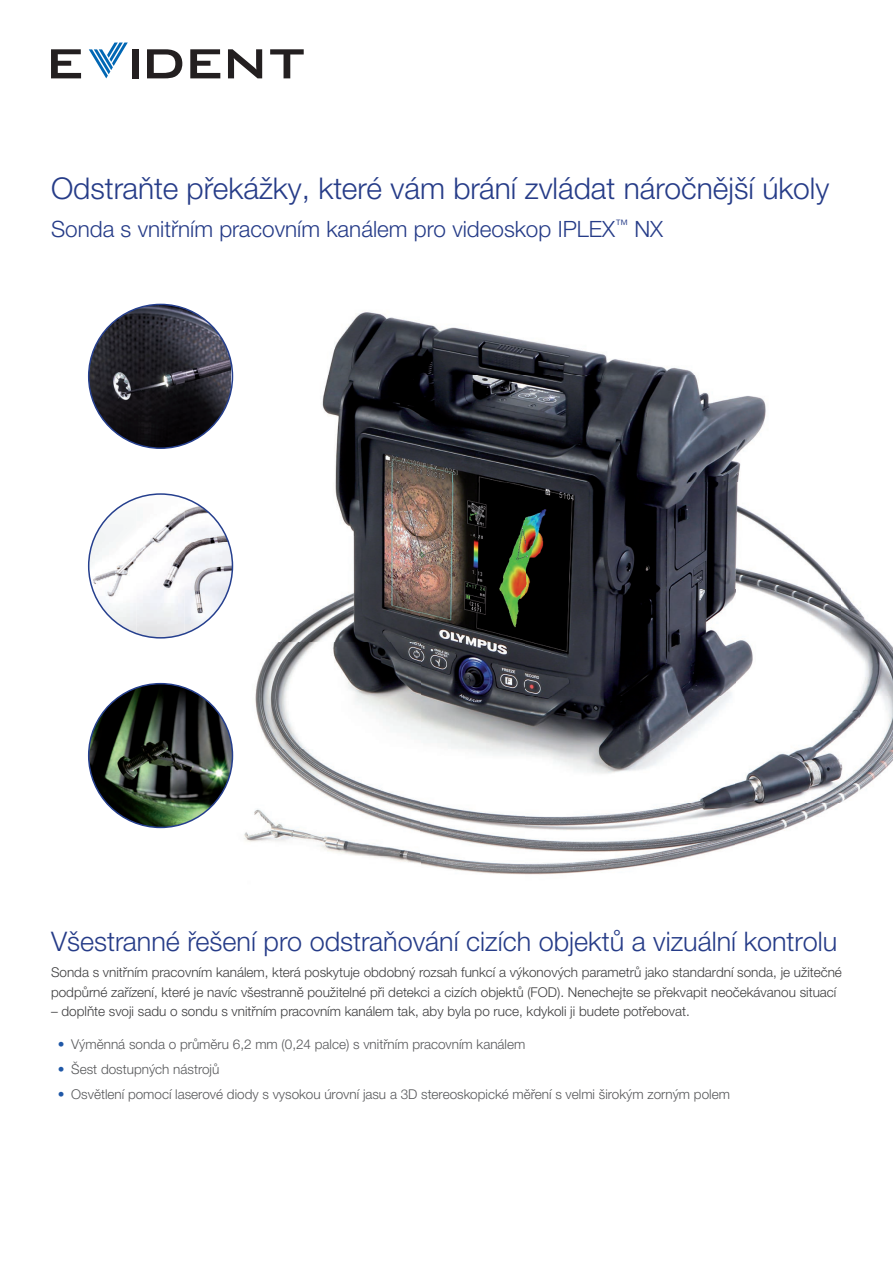
<style>
.page{position:relative;width:893px;height:1263px;background:#fff}
.page>*{position:absolute;margin:0;border:0;box-sizing:border-box;transform-origin:0 0}
.t1{font:300 30px "Helvetica Neue LTW1 G";color:#263c88}
.t2{font:300 27px "Helvetica Neue LTW1 G";color:#263c88}
.t3{font:300 22.5px "Helvetica Neue LTW1 G";color:#263c88}
.t4{font:300 13.5px/19.5px "Helvetica Neue LTW1 G";color:#3e3e3f}
.t5{font:300 13.5px "Helvetica Neue LTW1 G";color:#57585a}
.s1{color:#2058a7}
</style>
<div class="page">
<img style="left:87px;top:303px;width:679px;height:179px">
<img style="left:841px;top:589px;width:52px;height:107px">
<img style="left:135px;top:482px;width:390px;height:54px">
<img style="left:525px;top:482px;width:210px;height:393px">
<img style="left:735px;top:482px;width:106px;height:202px">
<img style="left:210px;top:536px;width:315px;height:339px">
<img style="left:105px;top:634px;width:105px;height:195px">
<img style="left:735px;top:696px;width:158px;height:149px">
<img style="left:93px;top:498px;width:44px;height:44px">
<img style="left:137px;top:494px;width:48px;height:48px">
<img style="left:185px;top:498px;width:43px;height:44px">
<img style="left:89px;top:542px;width:143px;height:48px">
<img style="left:93px;top:590px;width:44px;height:44px">
<img style="left:137px;top:590px;width:48px;height:48px">
<img style="left:185px;top:590px;width:43px;height:44px">
<img style="left:89px;top:684px;width:143px;height:143px;border-radius:72px">
<img style="left:89px;top:304px;width:142px;height:144px">
<svg style="left:51px;top:49px;width:30px;height:29px"></svg>
<div style="left:132px;top:49px;width:7px;height:29px;background:#231f20"></div>
<svg style="left:147px;top:49px;width:35px;height:29px"></svg>
<svg style="left:190px;top:49px;width:30px;height:29px"></svg>
<svg style="left:228px;top:49px;width:34px;height:29px"></svg>
<svg style="left:270px;top:49px;width:34px;height:29px"></svg>
<svg style="left:89px;top:43px;width:39px;height:35px"></svg>
<h1 class="t1" style="left:51px;top:170px;width:780px">Odstraňte překážky, které vám brání zvládat náročnější úkoly</h1>
<h3 class="t3" style="left:51px;top:215px;width:614px">Sonda s vnitřním pracovním kanálem pro videoskop IPLEX<sup>™</sup> NX</h3>
<h2 class="t2" style="left:51px;top:925px;width:788px">Všestranné řešení pro odstraňování cizích objektů a vizuální kontrolu</h2>
<p class="t4" style="left:51px;top:963px;width:792px">Sonda s vnitřním pracovním kanálem, která poskytuje obdobný rozsah funkcí a výkonových parametrů jako standardní sonda, je užitečné podpůrné zařízení, které je navíc všestranně použitelné při detekci a cizích objektů (FOD). Nenechejte se překvapit neočekávanou situací</p>
<p class="t4" style="left:51px;top:1002px;width:640px">– doplňte svoji sadu o sondu s vnitřním pracovním kanálem tak, aby byla po ruce, kdykoli ji budete potřebovat.</p>
<p class="t5" style="left:58px;top:1036px;width:469px"><span class="s1">•</span> Výměnná sonda o průměru 6,2 mm (0,24 palce) s vnitřním pracovním kanálem</p>
<p class="t5" style="left:58px;top:1061px;width:163px"><span class="s1">•</span> Šest dostupných nástrojů</p>
<p class="t5" style="left:58px;top:1086px;width:674px"><span class="s1">•</span> Osvětlení pomocí laserové diody s vysokou úrovní jasu a 3D stereoskopické měření s velmi širokým zorným polem</p>
</div>
